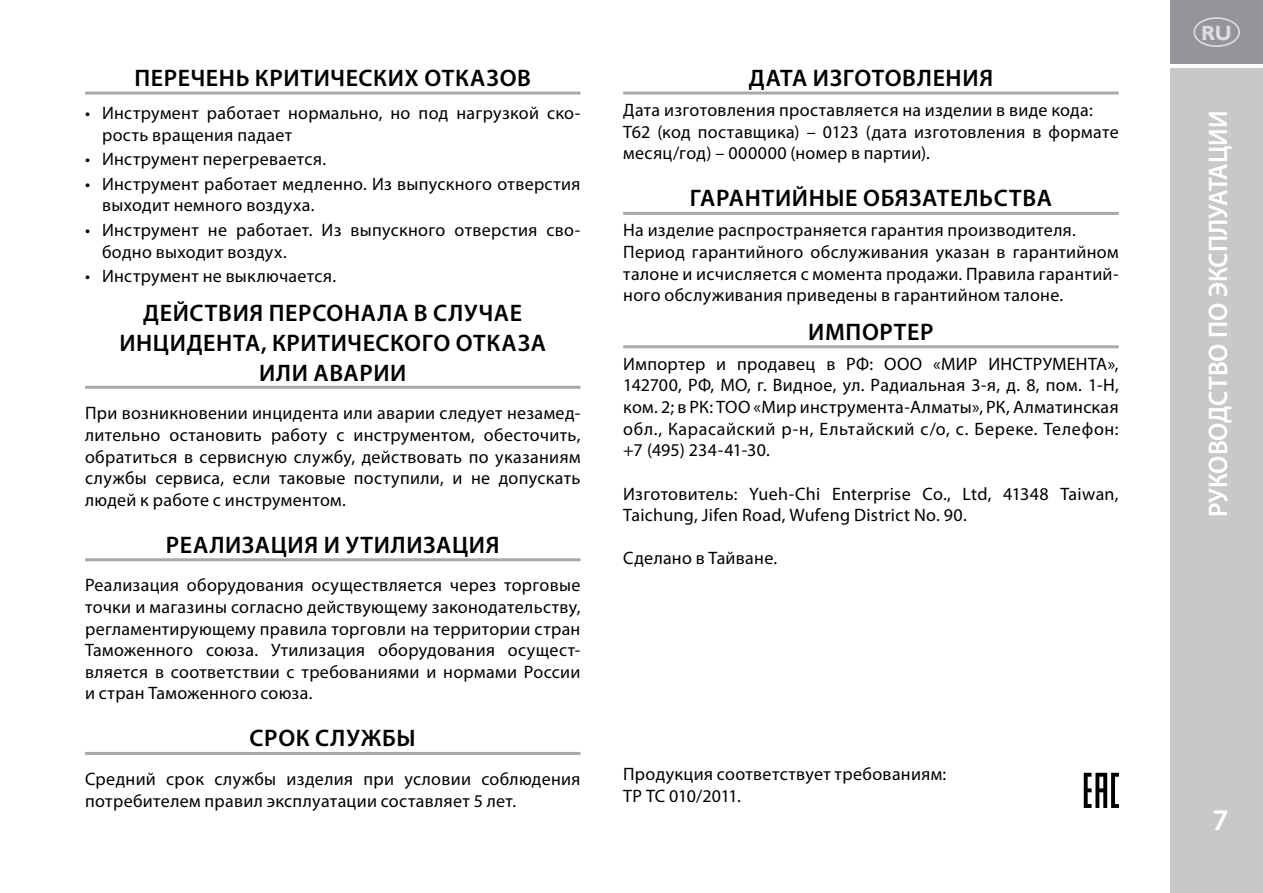
<style>
.page{position:relative;width:1263px;height:893px;background:#fff}
.page>*{position:absolute;margin:0;border:0;box-sizing:border-box;transform-origin:0 0}
.t1{font:600 36px "Myriad Pro";color:#fff}
.t2{font:600 30px "Myriad Pro";color:#fff}
.t3{font:600 27px "Myriad Pro";letter-spacing:-.005em;color:#fff;scale:.96 1}
.t4{font:600 24px/30px "Myriad Pro";letter-spacing:.025em;color:#000;text-align:center}
.t5{font:700 20.7px "Gill Sans";color:#dcddde}
.t6{font:18px/21.6px "Myriad Pro";letter-spacing:.02em;color:#000}
</style>
<div class="page">
<div style="left:1170px;top:68px;width:93px;height:825px;background:#c7c8ca"></div>
<div style="left:1170px;top:0;width:93px;height:64px;background:#939598"></div>
<svg style="left:1193px;top:17px;width:47px;height:30px"></svg>
<hr style="left:85px;top:92px;width:495px;height:3px;background:#a7a9ac">
<hr style="left:85px;top:386px;width:495px;height:3px;background:#a7a9ac">
<hr style="left:85px;top:558px;width:495px;height:3px;background:#a7a9ac">
<hr style="left:85px;top:752px;width:495px;height:3px;background:#a7a9ac">
<hr style="left:623px;top:92px;width:496px;height:3px;background:#a7a9ac">
<hr style="left:623px;top:212px;width:496px;height:3px;background:#a7a9ac">
<hr style="left:623px;top:345px;width:496px;height:3px;background:#a7a9ac">
<svg style="left:1084px;top:773px;width:35px;height:35px"></svg>
<h3 class="t4" style="left:134px;top:62px;width:398px">ПЕРЕЧЕНЬ КРИТИЧЕСКИХ ОТКАЗОВ</h3>
<p class="t6" style="left:102px;top:102px;width:480px;text-indent:-17px">• Инструмент работает нормально, но под нагрузкой ско&shy;рость вращения падает</p>
<p class="t6" style="left:85px;top:148px;width:243px">• Инструмент перегревается.</p>
<p class="t6" style="left:102px;top:173px;width:480px;text-indent:-17px">• Инструмент работает медленно. Из выпускного отверстия выходит немного воздуха.</p>
<p class="t6" style="left:102px;top:219px;width:480px;text-indent:-17px">• Инструмент не работает. Из выпускного отверстия сво&shy;бодно выходит воздух.</p>
<p class="t6" style="left:85px;top:265px;width:253px">• Инструмент не выключается.</p>
<h3 class="t4" style="left:119px;top:297px;width:428px">ДЕЙСТВИЯ ПЕРСОНАЛА В СЛУЧАЕ<br>ИНЦИДЕНТА, КРИТИЧЕСКОГО ОТКАЗА<br>ИЛИ АВАРИИ</h3>
<p class="t6" style="left:85px;top:402px;width:497px;text-align:justify">При возникновении инцидента или аварии следует незамед&shy;лительно остановить работу с инструментом, обесточить, обратиться в сервисную службу, действовать по указаниям службы сервиса, если таковые поступили, и не допускать людей к работе с инструментом.</p>
<h3 class="t4" style="left:166px;top:529px;width:335px">РЕАЛИЗАЦИЯ И УТИЛИЗАЦИЯ</h3>
<p class="t6" style="left:85px;top:574px;width:497px;text-align:justify">Реализация оборудования осуществляется через торговые точки и магазины согласно действующему законодательству, регламентирующему правила торговли на территории стран Таможенного союза. Утилизация оборудования осущест&shy;вляется в соответствии с требованиями и нормами России и стран Таможенного союза.</p>
<h3 class="t4" style="left:250px;top:723px;width:168px">СРОК СЛУЖБЫ</h3>
<p class="t6" style="left:85px;top:768px;width:497px">Средний срок службы изделия при условии соблюдения потребителем правил эксплуатации составляет 5 лет.</p>
<h3 class="t4" style="left:749px;top:62px;width:246px">ДАТА ИЗГОТОВЛЕНИЯ</h3>
<p class="t6" style="left:623px;top:99px;width:497px">Дата изготовления проставляется на изделии в виде кода:<br>T62 (код поставщика) – 0123 (дата изготовления в формате месяц/год) – 000000 (номер в партии).</p>
<h3 class="t4" style="left:690px;top:183px;width:364px">ГАРАНТИЙНЫЕ ОБЯЗАТЕЛЬСТВА</h3>
<p class="t6" style="left:623px;top:219px;width:497px">На изделие распространяется гарантия производителя.<br>Период гарантийного обслуживания указан в гарантийном талоне и исчисляется с момента продажи. Правила гарантий&shy;ного обслуживания приведены в гарантийном талоне.</p>
<h3 class="t4" style="left:808px;top:316px;width:127px">ИМПОРТЕР</h3>
<p class="t6" style="left:623px;top:353px;width:497px;text-align:justify">Импортер и продавец в РФ: ООО «МИР ИНСТРУМЕНТА», 142700, РФ, МО, г. Видное, ул. Радиальная 3-я, д. 8, пом. 1-Н, ком. 2; в РК: ТОО «Мир инструмента-Алматы», РК, Алматинская обл., Карасайский р-н, Ельтайский с/о, с. Береке. Телефон: +7 (495) 234-41-30.</p>
<p class="t6" style="left:623px;top:482px;width:497px">Изготовитель: Yueh-Chi Enterprise Co., Ltd, 41348 Taiwan,<br>Taichung, Jifen Road, Wufeng District No. 90.</p>
<p class="t6" style="left:623px;top:547px;width:155px">Сделано в Тайване.</p>
<p class="t6" style="left:623px;top:763px;width:324px">Продукция соответствует требованиям:<br>ТР ТС 010/2011.</p>
<p class="t5" style="left:1201px;top:20px;width:32px">RU</p>
<h3 class="t3" style="left:1201px;top:517px;width:425px;rotate:-90deg">РУКОВОДСТВО ПО ЭКСПЛУАТАЦИИ</h3>
<h2 class="t2" style="left:1212px;top:801px;width:18px">7</h2>
<h1 class="t1" style="left:1202px;top:800px;width:21px">7</h1>
</div>
